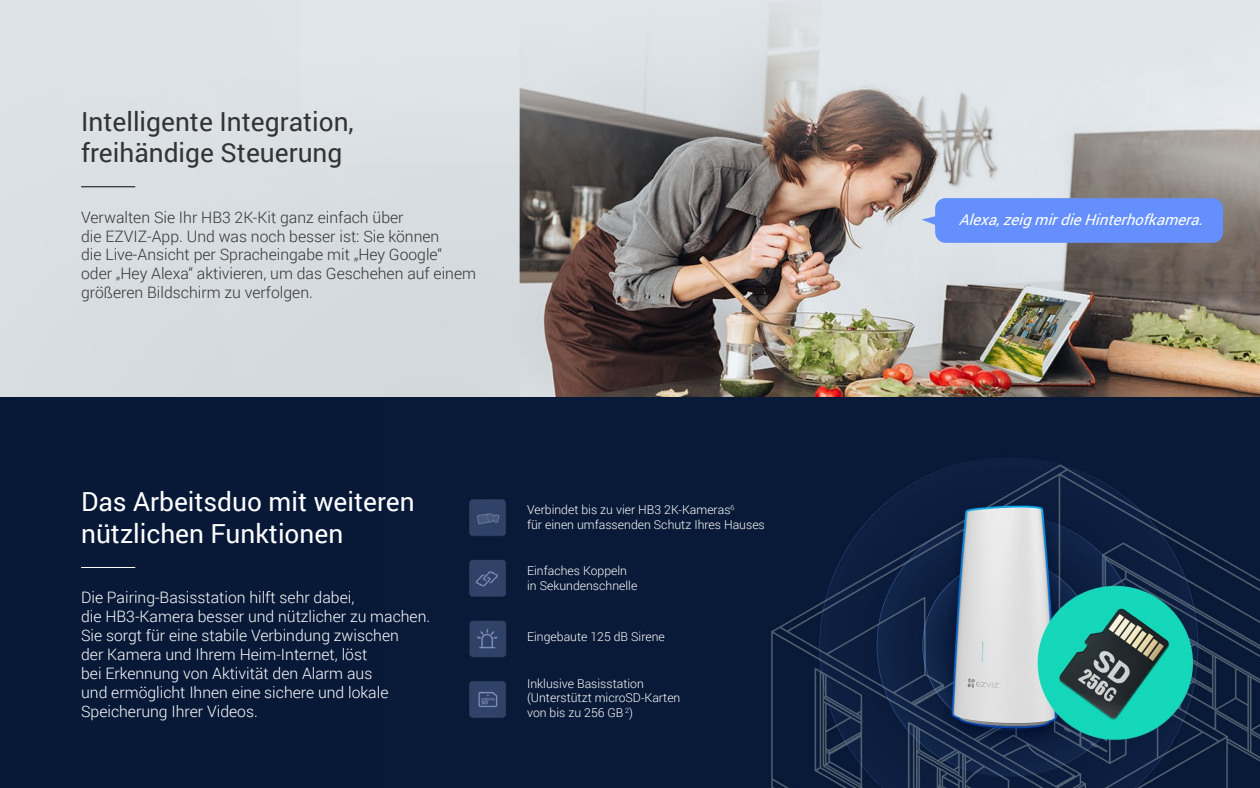
<style>
.page{position:relative;width:1260px;height:788px;background:#fff}
.page>*{position:absolute;margin:0;border:0;box-sizing:border-box;transform-origin:0 0}
.t1{font:26.25px/31.5px "Roboto";color:#333}
.t2{font:26.25px/31.5px "Roboto";color:#fff}
.t3{font:300 15.75px/18.9px "Roboto";color:#fff}
.t4{font:300 15.75px/18.9px "Roboto";color:#333}
.t5{font:italic 15.05px "Roboto";color:#fff}
.t6{font:300 12.25px/14.7px "Roboto";color:#fff}
</style>
<div class="page">
<img style="left:386px;top:396px;width:874px;height:392px">
<div style="left:0;top:396px;width:386px;height:392px;background:#081938"></div>
<img style="left:0;top:0;width:1260px;height:396px">
<div style="left:935px;top:198px;width:288px;height:45px;background:#648ffc;border-radius:10px"></div>
<svg style="left:922px;top:214px;width:14px;height:13px"></svg>
<img style="left:465px;top:491px;width:44px;height:229px">
<hr style="left:81px;top:186px;width:54px;height:1px;background:#050505">
<hr style="left:81px;top:567px;width:54px;height:1px;background:#fff">
<h1 class="t1" style="left:81px;top:105px;width:274px">Intelligente Integration, freihändige Steuerung</h1>
<p class="t4" style="left:81px;top:207px;width:396px">Verwalten Sie Ihr HB3 2K-Kit ganz einfach über<br>die EZVIZ-App. Und was noch besser ist: Sie können<br>die Live-Ansicht per Spracheingabe mit „Hey Google“ oder „Hey Alexa“ aktivieren, um das Geschehen auf einem größeren Bildschirm zu verfolgen.</p>
<p class="t5" style="left:959px;top:209px;width:252px">Alexa,zeigmirdieHinterhofkamera.</p>
<h1 class="t2" style="left:81px;top:485px;width:335px">Das Arbeitsduo mit weiteren nützlichen Funktionen</h1>
<p class="t3" style="left:81px;top:587px;width:351px">Die Pairing-Basisstation hilft sehr dabei,<br>die HB3-Kamera besser und nützlicher zu machen.<br>Sie sorgt für eine stabile Verbindung zwischen<br>der Kamera und Ihrem Heim-Internet, löst<br>bei Erkennung von Aktivität den Alarm aus<br>und ermöglicht Ihnen eine sichere und lokale Speicherung Ihrer Videos.</p>
<p class="t6" style="left:527px;top:501px;width:239px">Verbindet bis zu vier HB3 2K-Kameras<sup>6<br></sup>für einen umfassenden Schutz Ihres Hauses</p>
<p class="t6" style="left:527px;top:563px;width:112px">Einfaches Koppeln in Sekundenschnelle</p>
<p class="t6" style="left:527px;top:628px;width:139px">Eingebaute 125 dB Sirene</p>
<p class="t6" style="left:527px;top:675px;width:155px">Inklusive Basisstation (Unterstützt microSD-Karten von bis zu 256 GB <sup>2</sup>)</p>
</div>
